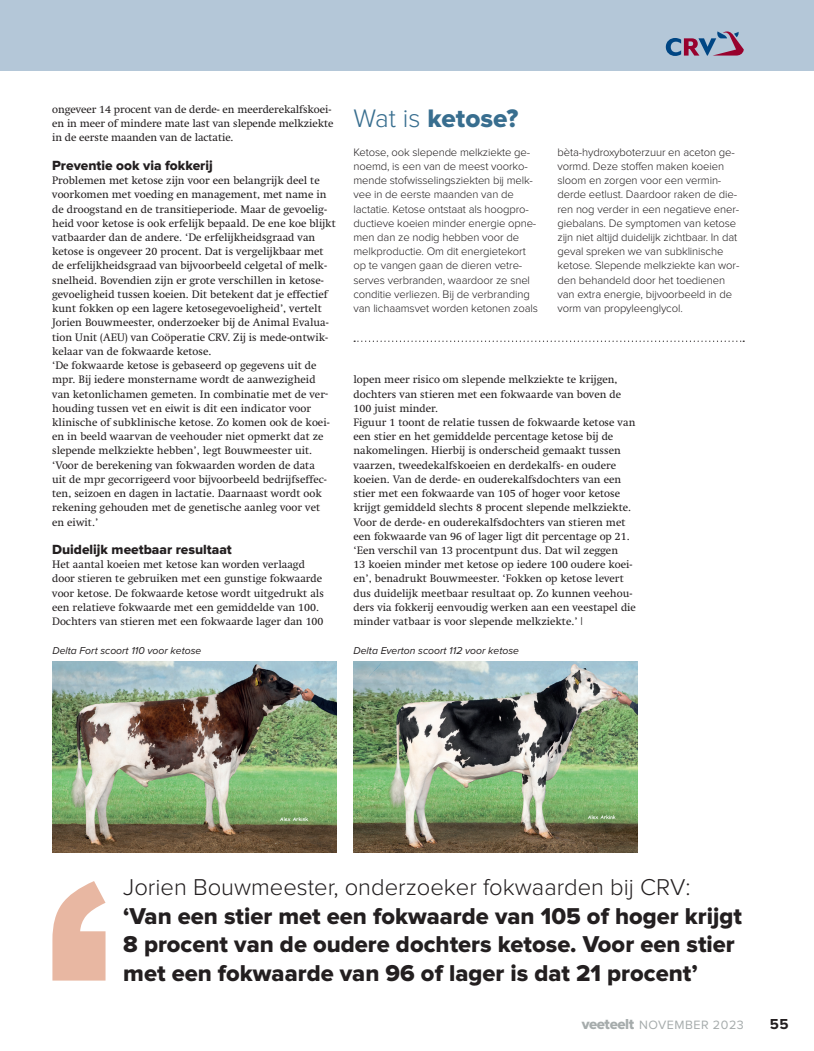
<style>
.page{position:relative;width:814px;height:1051px;background:#fff}
.page>*{position:absolute;margin:0;border:0;box-sizing:border-box;transform-origin:0 0}
.t1{font:26.25px "Proxima Nova Extrabld";color:#386e8f}
.t2{font:23.75px/28.5px "Proxima Nova Extrabld";color:#231f20}
.t3{font:300 23.75px "Proxima Nova";color:#231f20}
.t4{font:700 15px "Proxima Nova";color:#231f20}
.t5{font:13.75px "Proxima Nova Extrabld";color:#231f20}
.t6{font:12.5px "Proxima Nova";letter-spacing:.04em;color:#a6acac}
.t7{font:300 11.25px/14.2px "Proxima Nova";letter-spacing:-.01em;color:#231f20}
.t8{font:11px/14.2px "Swift LT Pro";color:#231f20}
.t9{font:italic 10.38px "Proxima Nova";color:#231f20}
.s1{font-family:"Proxima Nova";font-weight:300}
.s2{font-family:"Univers LT Pro 45";font-weight:300}
.s3{font-family:"Proxima Nova Extrabld";font-size:15px}
</style>
<div class="page">
<svg style="left:354px;top:341px;width:390px;height:1px"></svg>
<svg style="left:52px;top:881px;width:53px;height:99px"></svg>
<img style="left:52px;top:661px;width:284px;height:192px">
<img style="left:353px;top:661px;width:284px;height:192px">
<div style="left:0;top:0;width:813px;height:70px;background:#b4c7d8"></div>
<svg style="left:665px;top:31px;width:78px;height:25px"></svg>
<p class="t8" style="left:52px;top:102px;width:283px">ongeveer 14 procent van de derde- en meerderekalfskoei&shy;en in meer of mindere mate last van slepende melkziekte in de eerste maanden van de lactatie.</p>
<p class="t5" style="left:52px;top:157px;width:162px">Preventie ook via fokkerij</p>
<p class="t8" style="left:52px;top:173px;width:285px">Problemen met ketose zijn voor een belangrijk deel te voorkomen met voeding en management, met name in de droogstand en de transitieperiode. Maar de gevoelig&shy;heid voor ketose is ook erfelijk bepaald. De ene koe blijkt vatbaarder dan de andere. ‘De erfelijkheidsgraad van ketose is ongeveer 20 procent. Dat is vergelijkbaar met de erfelijkheidsgraad van bijvoorbeeld celgetal of melk&shy;snelheid. Bovendien zijn er grote verschillen in ketose&shy;gevoeligheid tussen koeien. Dit betekent dat je effectief kunt fokken op een lagere ketosegevoeligheid’, vertelt Jorien Bouwmeester, onderzoeker bij de Animal Evalua&shy;tion Unit (AEU) van Coöperatie CRV. Zij is mede-ontwik&shy;kelaar van de fokwaarde ketose.<br>‘De fokwaarde ketose is gebaseerd op gegevens uit de mpr. Bij iedere monstername wordt de aanwezigheid van ketonlichamen gemeten. In combinatie met de ver&shy;houding tussen vet en eiwit is dit een indicator voor klinische of subklinische ketose. Zo komen ook de koei&shy;en in beeld waarvan de veehouder niet opmerkt dat ze slepende melkziekte hebben’, legt Bouwmeester uit. ‘Voor de berekening van fokwaarden worden de data<br>uit de mpr gecorrigeerd voor bijvoorbeeld bedrijfseffec&shy;ten, seizoen en dagen in lactatie. Daarnaast wordt ook rekening gehouden met de genetische aanleg voor vet<br>en eiwit.’</p>
<p class="t5" style="left:52px;top:541px;width:181px">Duidelijk meetbaar resultaat</p>
<p class="t8" style="left:52px;top:557px;width:273px">Het aantal koeien met ketose kan worden verlaagd door stieren te gebruiken met een gunstige fokwaarde voor ketose. De fokwaarde ketose wordt uitgedrukt als een relatieve fokwaarde met een gemiddelde van 100.<br>Dochters van stieren met een fokwaarde lager dan 100</p>
<h1 class="t1" style="left:353px;top:103px;width:166px"><span class="s1">Wat is</span> ketose?</h1>
<p class="t7" style="left:353px;top:145px;width:186px">Ketose, ook slepende melkziekte ge&shy;noemd, is een van de meest voorko&shy;mende stofwisselingsziekten bij melk&shy;vee in de eerste maanden van de lactatie. Ketose ontstaat als hoogpro&shy;ductieve koeien minder energie opne&shy;men dan ze nodig hebben voor de melkproductie. Om dit energietekort op te vangen gaan de dieren vetre&shy;serves verbranden, waardoor ze snel conditie verliezen. Bij de verbranding van lichaamsvet worden ketonen zoals</p>
<p class="t7" style="left:557px;top:145px;width:183px">bèta-hydroxyboterzuur en aceton ge&shy;vormd. Deze stoffen maken koeien sloom en zorgen voor een vermin&shy;derde eetlust. Daardoor raken de die&shy;ren nog verder in een negatieve ener&shy;giebalans. De symptomen van ketose zijn niet altijd duidelijk zichtbaar. In dat geval spreken we van subklinische ketose. Slepende melkziekte kan wor&shy;den behandeld door het toedienen van extra energie, bijvoorbeeld in de vorm van propyleenglycol.</p>
<p class="t8" style="left:353px;top:372px;width:284px">lopen meer risico om slepende melkziekte te krijgen, dochters van stieren met een fokwaarde van boven de 100 juist minder.<br>Figuur 1 toont de relatie tussen de fokwaarde ketose van een stier en het gemiddelde percentage ketose bij de nakomelingen. Hierbij is onderscheid gemaakt tussen vaarzen, tweedekalfskoeien en derdekalfs- en oudere koeien. Van de derde- en ouderekalfsdochters van een stier met een fokwaarde van 105 of hoger voor ketose krijgt gemiddeld slechts 8 procent slepende melkziekte.<br>Voor de derde- en ouderekalfsdochters van stieren met een fokwaarde van 96 of lager ligt dit percentage op 21. ‘Een verschil van 13 procentpunt dus. Dat wil zeggen<br>13 koeien minder met ketose op iedere 100 oudere koei&shy;en’, benadrukt Bouwmeester. ‘Fokken op ketose levert dus duidelijk meetbaar resultaat op. Zo kunnen veehou&shy;ders via fokkerij eenvoudig werken aan een veestapel die minder vatbaar is voor slepende melkziekte.’ <span class="s2">l</span></p>
<p class="t9" style="left:52px;top:644px;width:150px">Delta Fort scoort 110 voor ketose</p>
<p class="t9" style="left:353px;top:644px;width:167px">Delta Everton scoort 112 voor ketose</p>
<h2 class="t3" style="left:123px;top:874px;width:569px">Jorien Bouwmeester, onderzoeker fokwaarden bij CRV:</h2>
<h2 class="t2" style="left:123px;top:902px;width:620px">‘Van een stier met een fokwaarde van 105 of hoger krijgt<br>8 procent van de oudere dochters ketose. Voor een stier met een fokwaarde van 96 of lager is dat 21 procent’</h2>
<p class="t6" style="left:581px;top:1018px;width:163px"><span class="s3">veeteelt</span> NOVEMBER 2023</p>
<h3 class="t4" style="left:769px;top:1015px;width:20px">55</h3>
</div>
